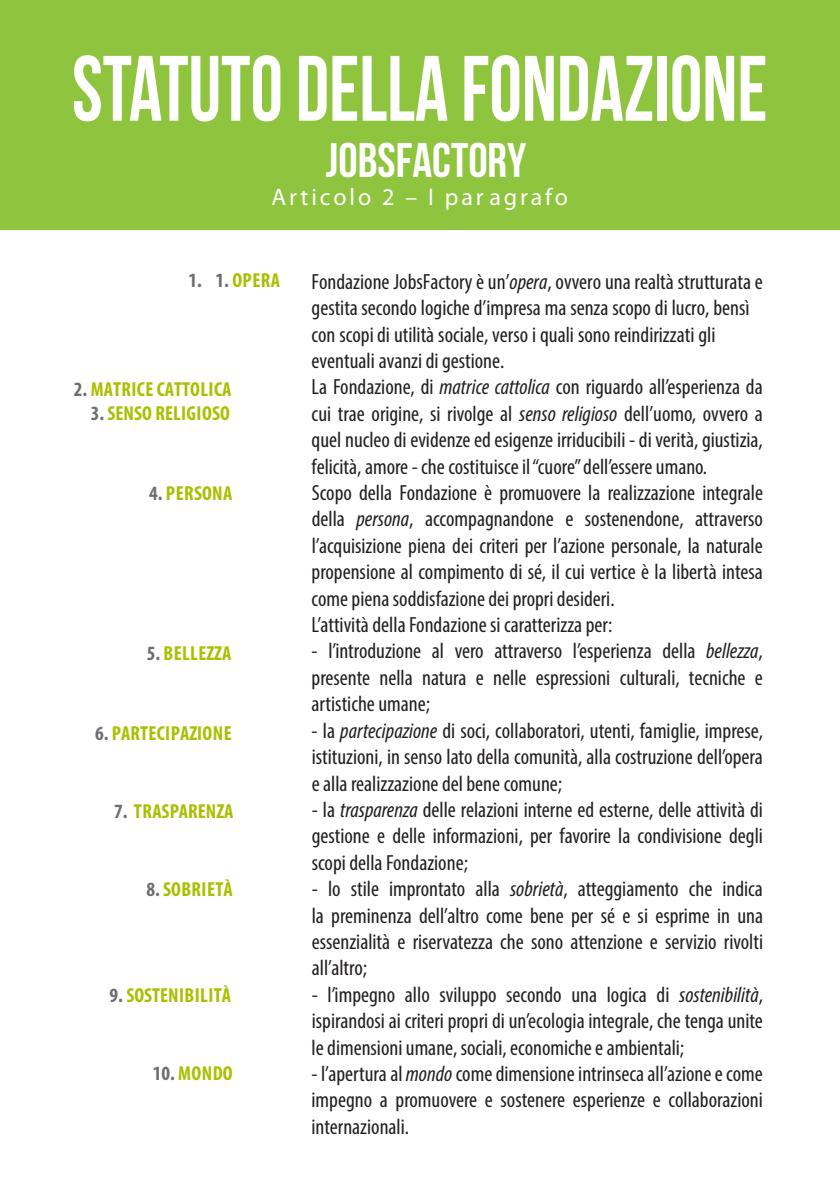
<style>
.page{position:relative;width:840px;height:1191px;background:#fff}
.page>*{position:absolute;margin:0;border:0;box-sizing:border-box;transform-origin:0 0}
.t1{font:700 92.6px "Bebas Neue";color:#fff;scale:.89 1}
.t2{font:700 48.6px "Bebas Neue";color:#fff}
.t3{font:24px "Myriad Pro";letter-spacing:.12em;color:#fff}
.t4{font:condensed 22px/26.4px "Myriad Pro";color:#231f20;text-align:justify}
.t5{font:700 condensed 20.4px "Myriad Pro";letter-spacing:.02em;color:#aabf00}
.t6{font:700 condensed 20.4px "Myriad Pro";color:#aabf00}
.s1{color:#6c6d70}
.s2{font-style:italic}
</style>
<div class="page">
<div style="left:0;top:0;width:839px;height:230px;background:#8fc43e"></div>
<h1 class="t1" style="left:72px;top:38px;width:782px">STATUTO DELLA FONDAZIONE</h1>
<h2 class="t2" style="left:326px;top:134px;width:202px">JOBSFACTORY</h2>
<p class="t3" style="left:271px;top:182px;width:297px">Articolo 2 – I par agrafo</p>
<p class="t5" style="left:188px;top:268px;width:93px"><span class="s1">1. 1.</span> OPERA</p>
<p class="t5" style="left:74px;top:376px;width:159px"><span class="s1">2.</span> MATRICE CATTOLICA</p>
<p class="t6" style="left:91px;top:400px;width:141px"><span class="s1">3.</span> SENSO RELIGIOSO</p>
<p class="t5" style="left:149px;top:480px;width:85px"><span class="s1">4.</span> PERSONA</p>
<p class="t5" style="left:147px;top:640px;width:86px"><span class="s1">5.</span> BELLEZZA</p>
<p class="t5" style="left:95px;top:720px;width:138px"><span class="s1">6.</span> PARTECIPAZIONE</p>
<p class="t6" style="left:114px;top:798px;width:121px"><span class="s1">7.</span> TRASPARENZA</p>
<p class="t5" style="left:146px;top:876px;width:88px"><span class="s1">8.</span>SOBRIETÀ</p>
<p class="t5" style="left:109px;top:982px;width:123px"><span class="s1">9.</span> SOSTENIBILITÀ</p>
<p class="t5" style="left:153px;top:1060px;width:81px"><span class="s1">10.</span> MONDO</p>
<p class="t4" style="left:311px;top:268px;width:453px;text-align:left">Fondazione JobsFactory è un’<span class="s2">opera</span>, ovvero una realtà strutturata e gestita secondo logiche d’impresa ma senza scopo di lucro, bensì con scopi di utilità sociale, verso i quali sono reindirizzati gli eventuali avanzi di gestione.<br>La Fondazione, di <span class="s2">matrice cattolica</span> con riguardo all’esperienza da cui trae origine, si rivolge al <span class="s2">senso religioso</span> dell’uomo, ovvero a quel nucleo di evidenze ed esigenze irriducibili - di verità, giustizia, felicità, amore - che costituisce il “cuore” dell’essere umano.<br>Scopo della Fondazione è promuovere la realizzazione integrale della <span class="s2">persona</span>, accompagnandone e sostenendone, attraverso l’acquisizione piena dei criteri per l’azione personale, la naturale propensione al compimento di sé, il cui vertice è la libertà intesa come piena soddisfazione dei propri desideri.<br>L’attività della Fondazione si caratterizza per:</p>
<p class="t4" style="left:311px;top:637px;width:452px">- l’introduzione al vero attraverso l’esperienza della <span class="s2">bellezza</span>, presente nella natura e nelle espressioni culturali, tecniche e artistiche umane;</p>
<p class="t4" style="left:311px;top:717px;width:452px">- la <span class="s2">partecipazione</span> di soci, collaboratori, utenti, famiglie, imprese, istituzioni, in senso lato della comunità, alla costruzione dell’opera e alla realizzazione del bene comune;</p>
<p class="t4" style="left:311px;top:796px;width:452px">- la <span class="s2">trasparenza</span> delle relazioni interne ed esterne, delle attività di gestione e delle informazioni, per favorire la condivisione degli scopi della Fondazione;</p>
<p class="t4" style="left:311px;top:875px;width:452px">- lo stile improntato alla <span class="s2">sobrietà</span>, atteggiamento che indica la preminenza dell’altro come bene per sé e si esprime in una essenzialità e riservatezza che sono attenzione e servizio rivolti all’altro;</p>
<p class="t4" style="left:311px;top:981px;width:453px">- l’impegno allo sviluppo secondo una logica di <span class="s2">sostenibilità</span>, ispirandosi ai criteri propri di un’ecologia integrale, che tenga unite le dimensioni umane, sociali, economiche e ambientali;</p>
<p class="t4" style="left:311px;top:1060px;width:452px">- l’apertura al <span class="s2">mondo</span> come dimensione intrinseca all’azione e come impegno a promuovere e sostenere esperienze e collaborazioni internazionali.</p>
</div>
